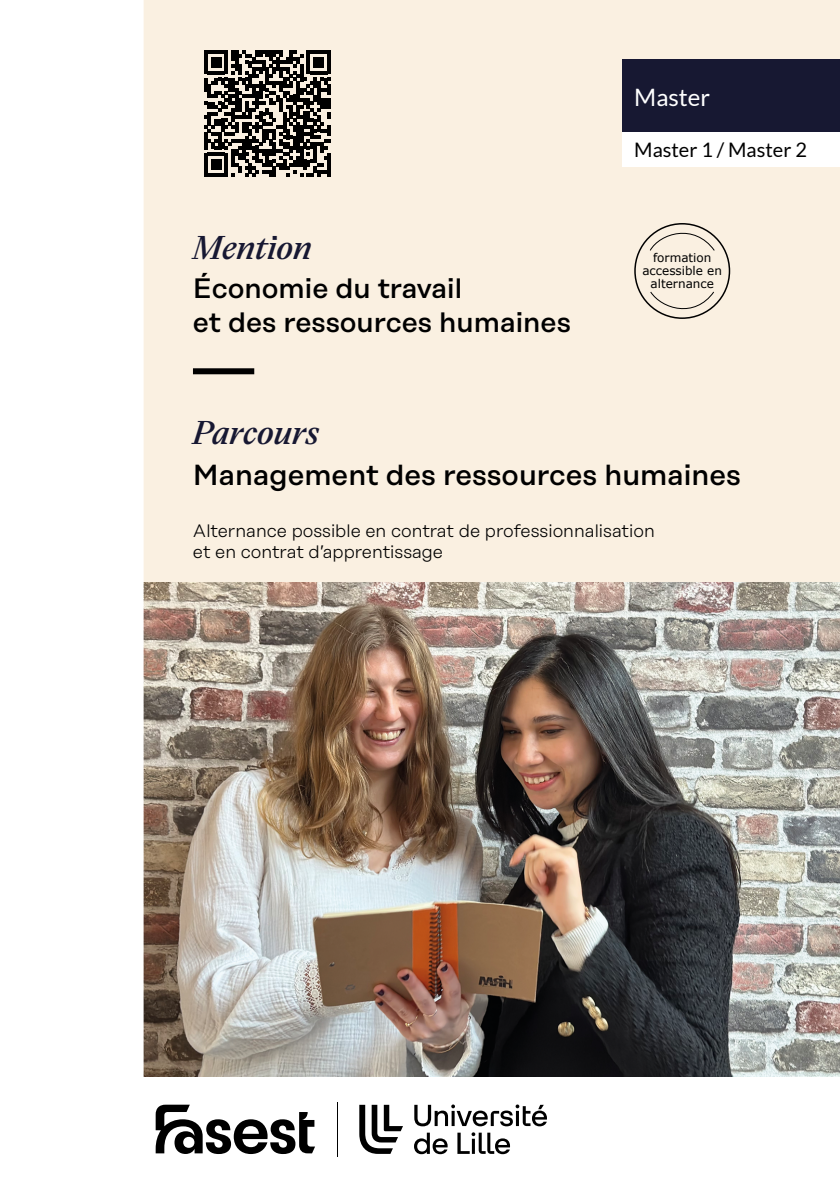
<style>
.page{position:relative;width:840px;height:1191px;background:#fff}
.page>*{position:absolute;margin:0;border:0;box-sizing:border-box;transform-origin:0 0}
.t1{font:italic 500 32px "Eliza";color:#171832}
.t2{font:500 29px "Rational Display";color:#000}
.t3{font:500 28px/33.6px "Rational Display";color:#000}
.t4{font:24px "Lato";color:#fff}
.t5{font:20px "Lato";color:#000}
.t6{font:300 18px/21.6px "Rational Display";color:#000}
.t7{font:12px/13px "Verdana";color:#000;text-align:center}
</style>
<div class="page">
<img style="left:143px;top:0;width:696px;height:1157px">
<div style="left:622px;top:132px;width:217px;height:34px;background:#fff"></div>
<div style="left:193px;top:368px;width:61px;height:6px;background:#000"></div>
<svg style="left:648px;top:223px;width:67px;height:96px;background:#eee4d6"></svg>
<div style="left:634px;top:223px;width:95px;height:96px;border:2px solid #000;border-radius:50%"></div>
<hr style="left:336px;top:1101px;width:1px;height:55px;background:#000">
<svg style="left:359px;top:1104px;width:44px;height:49px"></svg>
<svg style="left:414px;top:1104px;width:132px;height:50px"></svg>
<svg style="left:155px;top:1104px;width:160px;height:50px"></svg>
<svg style="left:204px;top:50px;width:126px;height:127px;background:#625e58"></svg>
<hr style="left:327px;top:153px;width:3px;height:24px;background:#000">
<h3 class="t4" style="left:634px;top:82px;width:77px">Master</h3>
<h1 class="t1" style="left:193px;top:227px;width:120px">Mention</h1>
<h3 class="t3" style="left:193px;top:271px;width:379px">Économie du travail<br>et des ressources humaines</h3>
<p class="t5" style="left:634px;top:137px;width:174px">Master 1 / Master 2</p>
<p class="t7" style="left:642px;top:250px;width:81px">formation accessible en alternance</p>
<h1 class="t1" style="left:193px;top:412px;width:127px">Parcours</h1>
<h2 class="t2" style="left:193px;top:457px;width:549px">Management des ressources humaines</h2>
<p class="t6" style="left:193px;top:519px;width:463px">Alternance possible en contrat de professionnalisation et en contrat d’apprentissage</p>
</div>
